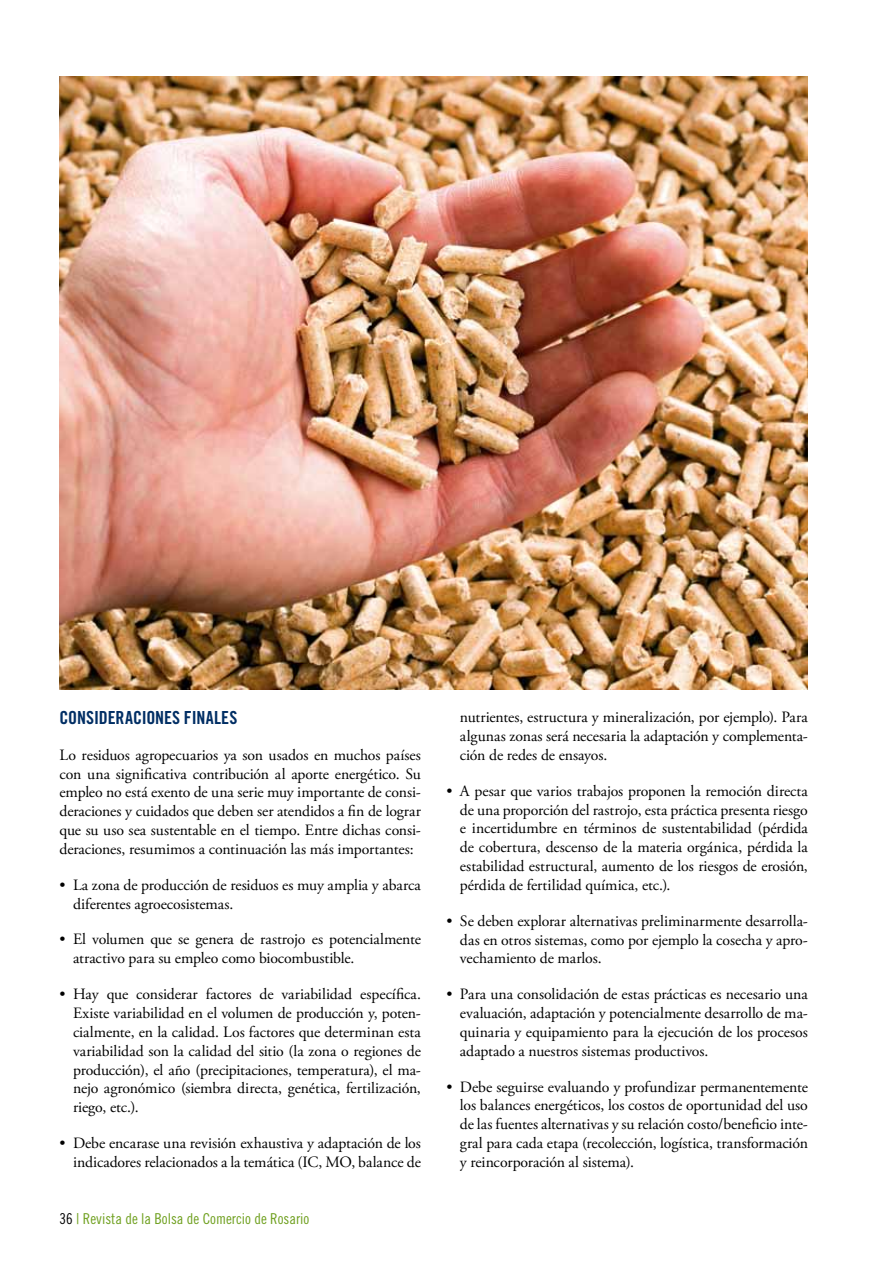
<style>
.page{position:relative;width:893px;height:1263px;background:#fff}
.page>*{position:absolute;margin:0;border:0;box-sizing:border-box;transform-origin:0 0}
.t1{font:18px "Trade Gothic LT Std Bd Cn 20";color:#002e64}
.t2{font:15.75px/18.9px "Adobe Garamond Pro";letter-spacing:-.005em;color:#000;text-align:justify}
.t3{font:15px "Trade Gothic LT Std Cn 18";color:#6fa01f}
.s1{color:#000}
</style>
<div class="page">
<img style="left:60px;top:77px;width:748px;height:613px">
<p class="t1" style="left:60px;top:706px;width:18px">CONSIDERACIONES</p>
<p class="t1" style="left:184px;top:706px;width:9px">FINALES</p>
<p class="t2" style="left:60px;top:746px;width:363px">Lo residuos agropecuarios ya son usados en muchos países con una significativa contribución al aporte energético. Su empleo no está exento de una serie muy importante de consi&shy;deraciones y cuidados que deben ser atendidos a fin de lograr que su uso sea sustentable en el tiempo. Entre dichas consi&shy;deraciones, resumimos a continuación las más importantes:</p>
<p class="t2" style="left:73px;top:876px;width:349px;text-indent:-13px">• La zona de producción de residuos es muy amplia y abarca diferentes agroecosistemas.</p>
<p class="t2" style="left:73px;top:930px;width:349px;text-indent:-13px">• El volumen que se genera de rastrojo es potencialmente atractivo para su empleo como biocombustible.</p>
<p class="t2" style="left:73px;top:985px;width:349px;text-indent:-14px">• Hay que considerar factores de variabilidad específica.<br>Existe variabilidad en el volumen de producción y, poten&shy;cialmente, en la calidad. Los factores que determinan esta variabilidad son la calidad del sitio (la zona o regiones de producción), el año (precipitaciones, temperatura), el ma&shy;nejo agronómico (siembra directa, genética, fertilización, riego, etc.).</p>
<p class="t2" style="left:60px;top:1134px;width:363px;text-align:right">• Debe encarase una revisión exhaustiva y adaptación de los indicadores relacionados a la temática (IC, MO, balance de</p>
<p class="t3" style="left:60px;top:1210px;width:251px"><span class="s1">36</span> | Revista de la Bolsa de Comercio de Rosario</p>
<p class="t2" style="left:460px;top:708px;width:349px">nutrientes, estructura y mineralización, por ejemplo). Para algunas zonas será necesaria la adaptación y complementa&shy;ción de redes de ensayos.</p>
<p class="t2" style="left:460px;top:782px;width:349px;text-indent:-13px">• A pesar que varios trabajos proponen la remoción directa de una proporción del rastrojo, esta práctica presenta riesgo e incertidumbre en términos de sustentabilidad (pérdida de cobertura, descenso de la materia orgánica, pérdida la estabilidad estructural, aumento de los riesgos de erosión, pérdida de fertilidad química, etc.).</p>
<p class="t2" style="left:460px;top:912px;width:349px;text-indent:-13px">• Se deben explorar alternativas preliminarmente desarrolla&shy;das en otros sistemas, como por ejemplo la cosecha y apro&shy;vechamiento de marlos.</p>
<p class="t2" style="left:460px;top:985px;width:349px;text-indent:-13px">• Para una consolidación de estas prácticas es necesario una evaluación, adaptación y potencialmente desarrollo de ma&shy;quinaria y equipamiento para la ejecución de los procesos adaptado a nuestros sistemas productivos.</p>
<p class="t2" style="left:460px;top:1078px;width:349px;text-indent:-14px">• Debe seguirse evaluando y profundizar permanentemente los balances energéticos, los costos de oportunidad del uso de las fuentes alternativas y su relación costo/beneficio inte&shy;gral para cada etapa (recolección, logística, transformación y reincorporación al sistema).</p>
</div>
